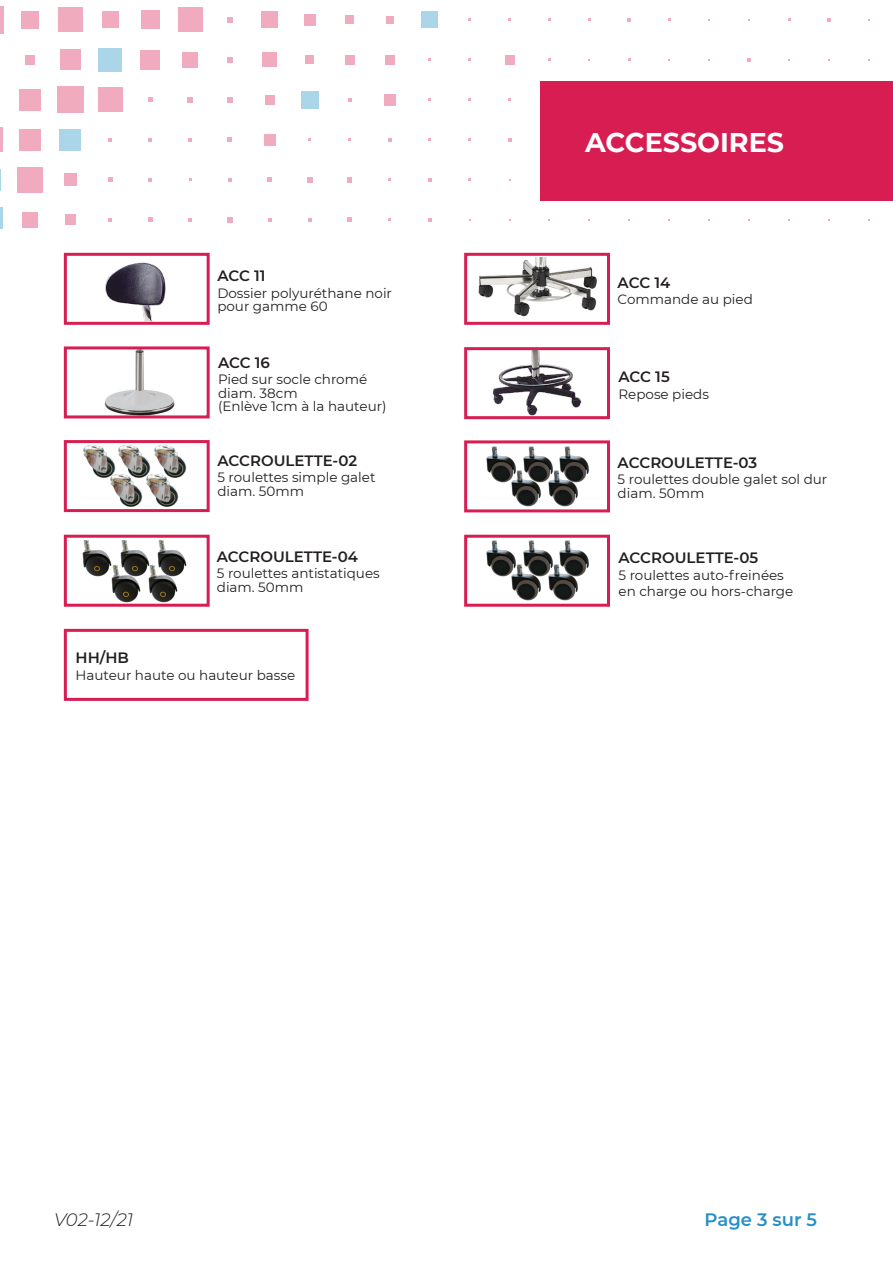
<style>
.page{position:relative;width:893px;height:1263px;background:#fff}
.page>*{position:absolute;margin:0;border:0;box-sizing:border-box;transform-origin:0 0}
.t1{font:700 27px "Montserrat";color:#fff}
.t2{font:italic 300 18px "Montserrat";color:#231f20}
.t3{font:600 18px "Montserrat";color:#278fc7}
.t4{font:600 15px "Montserrat";color:#231f20}
.t5{font:13.5px "Montserrat";color:#231f20}
</style>
<div class="page">
<div style="left:64px;top:253px;width:146px;height:72px;border:3px solid #d71d52"></div>
<img style="left:104px;top:350px;width:71px;height:64px">
<div style="left:64px;top:346px;width:146px;height:72px;border:3px solid #d71d52"></div>
<hr style="left:0;top:208px;width:2px;height:21px;background:#1c8ec4">
<svg style="left:0;top:169px;width:1px;height:22px"></svg>
<hr style="left:0;top:127px;width:3px;height:25px;background:#d71d52">
<hr style="left:0;top:6px;width:4px;height:28px;background:#f0abbf">
<div style="left:22px;top:212px;width:16px;height:16px;background:#f0abbf"></div>
<div style="left:18px;top:167px;width:25px;height:25px;background:#f0abbf"></div>
<div style="left:20px;top:129px;width:21px;height:21px;background:#f0abbf"></div>
<div style="left:20px;top:89px;width:21px;height:22px;background:#f0abbf"></div>
<div style="left:25px;top:55px;width:10px;height:10px;background:#f0abbf"></div>
<div style="left:21px;top:11px;width:18px;height:18px;background:#f0abbf"></div>
<div style="left:65px;top:215px;width:10px;height:10px;background:#f0abbf"></div>
<div style="left:64px;top:174px;width:12px;height:12px;background:#f0abbf"></div>
<div style="left:59px;top:129px;width:22px;height:22px;background:#abd5e9"></div>
<div style="left:57px;top:87px;width:26px;height:26px;background:#f0abbf"></div>
<div style="left:60px;top:50px;width:20px;height:20px;background:#f0abbf"></div>
<div style="left:58px;top:8px;width:24px;height:24px;background:#f0abbf"></div>
<svg style="left:108px;top:218px;width:4px;height:4px"></svg>
<svg style="left:108px;top:177px;width:4px;height:5px"></svg>
<svg style="left:108px;top:138px;width:4px;height:4px"></svg>
<div style="left:98px;top:87px;width:25px;height:25px;background:#f0abbf"></div>
<div style="left:98px;top:48px;width:24px;height:24px;background:#abd5e9"></div>
<div style="left:102px;top:12px;width:16px;height:16px;background:#f0abbf"></div>
<svg style="left:148px;top:217px;width:4px;height:5px"></svg>
<svg style="left:148px;top:178px;width:4px;height:4px"></svg>
<svg style="left:148px;top:138px;width:4px;height:4px"></svg>
<svg style="left:148px;top:98px;width:4px;height:4px"></svg>
<div style="left:140px;top:50px;width:20px;height:20px;background:#f0abbf"></div>
<div style="left:141px;top:11px;width:18px;height:18px;background:#f0abbf"></div>
<svg style="left:188px;top:218px;width:4px;height:3px"></svg>
<svg style="left:188px;top:138px;width:4px;height:4px"></svg>
<svg style="left:187px;top:97px;width:6px;height:5px"></svg>
<div style="left:182px;top:52px;width:16px;height:16px;background:#f0abbf"></div>
<div style="left:178px;top:8px;width:24px;height:24px;background:#f0abbf"></div>
<svg style="left:227px;top:217px;width:5px;height:5px"></svg>
<svg style="left:228px;top:178px;width:4px;height:4px"></svg>
<svg style="left:228px;top:138px;width:4px;height:4px"></svg>
<svg style="left:227px;top:97px;width:6px;height:5px"></svg>
<svg style="left:227px;top:57px;width:5px;height:5px"></svg>
<svg style="left:227px;top:17px;width:6px;height:6px"></svg>
<svg style="left:268px;top:218px;width:4px;height:4px"></svg>
<svg style="left:268px;top:177px;width:4px;height:5px"></svg>
<div style="left:264px;top:134px;width:11px;height:11px;background:#f0abbf"></div>
<div style="left:265px;top:95px;width:9px;height:9px;background:#f0abbf"></div>
<div style="left:263px;top:53px;width:14px;height:14px;background:#f0abbf"></div>
<div style="left:262px;top:12px;width:16px;height:16px;background:#f0abbf"></div>
<svg style="left:308px;top:218px;width:4px;height:3px"></svg>
<svg style="left:307px;top:177px;width:5px;height:5px"></svg>
<div style="left:301px;top:91px;width:18px;height:18px;background:#abd5e9"></div>
<div style="left:306px;top:56px;width:8px;height:8px;background:#f0abbf"></div>
<div style="left:304px;top:14px;width:11px;height:11px;background:#f0abbf"></div>
<svg style="left:347px;top:217px;width:5px;height:5px"></svg>
<svg style="left:347px;top:177px;width:5px;height:5px"></svg>
<svg style="left:348px;top:98px;width:4px;height:4px"></svg>
<div style="left:345px;top:55px;width:9px;height:9px;background:#f0abbf"></div>
<div style="left:346px;top:16px;width:8px;height:8px;background:#f0abbf"></div>
<div style="left:384px;top:94px;width:11px;height:11px;background:#f0abbf"></div>
<div style="left:385px;top:55px;width:10px;height:10px;background:#f0abbf"></div>
<div style="left:386px;top:16px;width:8px;height:8px;background:#f0abbf"></div>
<svg style="left:428px;top:218px;width:4px;height:4px"></svg>
<div style="left:421px;top:12px;width:17px;height:16px;background:#abd5e9"></div>
<svg style="left:508px;top:138px;width:3px;height:4px"></svg>
<div style="left:505px;top:55px;width:9px;height:10px;background:#f0abbf"></div>
<svg style="left:628px;top:18px;width:3px;height:4px"></svg>
<svg style="left:827px;top:18px;width:4px;height:4px"></svg>
<div style="left:540px;top:81px;width:353px;height:119px;background:#d71d52"></div>
<div style="left:464px;top:253px;width:146px;height:72px;border:3px solid #d71d52"></div>
<div style="left:64px;top:629px;width:245px;height:72px;border:3px solid #d71d52"></div>
<div style="left:464px;top:440px;width:146px;height:72px;border:3px solid #d71d52"></div>
<div style="left:64px;top:535px;width:146px;height:72px;border:3px solid #d71d52"></div>
<div style="left:464px;top:535px;width:146px;height:72px;border:3px solid #d71d52"></div>
<div style="left:64px;top:440px;width:146px;height:72px;border:3px solid #d71d52"></div>
<div style="left:464px;top:347px;width:146px;height:72px;border:3px solid #d71d52"></div>
<img style="left:478px;top:258px;width:119px;height:59px">
<img style="left:493px;top:350px;width:88px;height:66px">
<img style="left:83px;top:445px;width:32px;height:33px">
<img style="left:118px;top:445px;width:33px;height:33px">
<img style="left:154px;top:445px;width:32px;height:32px">
<img style="left:146px;top:474px;width:33px;height:33px">
<img style="left:109px;top:474px;width:33px;height:33px">
<img style="left:486px;top:446px;width:30px;height:37px">
<img style="left:486px;top:540px;width:30px;height:37px">
<img style="left:523px;top:446px;width:30px;height:37px">
<img style="left:523px;top:540px;width:30px;height:37px">
<img style="left:511px;top:469px;width:31px;height:38px">
<img style="left:511px;top:563px;width:31px;height:38px">
<img style="left:547px;top:469px;width:31px;height:38px">
<img style="left:547px;top:563px;width:31px;height:38px">
<img style="left:558px;top:446px;width:31px;height:37px">
<img style="left:558px;top:540px;width:31px;height:37px">
<img style="left:83px;top:540px;width:29px;height:37px">
<img style="left:120px;top:540px;width:30px;height:35px">
<img style="left:148px;top:564px;width:30px;height:38px">
<img style="left:111px;top:564px;width:31px;height:38px">
<img style="left:158px;top:540px;width:29px;height:37px">
<img style="left:101px;top:252px;width:68px;height:70px">
<p class="t4" style="left:217px;top:265px;width:50px">ACC 11</p>
<p class="t5" style="left:217px;top:283px;width:176px">Dossier polyuréthane noir</p>
<p class="t5" style="left:217px;top:297px;width:112px">pour gamme 60</p>
<p class="t4" style="left:218px;top:352px;width:53px">ACC 16</p>
<p class="t5" style="left:218px;top:370px;width:151px">Pied sur socle chromé</p>
<p class="t5" style="left:218px;top:384px;width:81px">diam. 38cm</p>
<p class="t5" style="left:218px;top:397px;width:170px">(Enlève 1cm à la hauteur)</p>
<p class="t4" style="left:217px;top:450px;width:141px">ACCROULETTE-02</p>
<p class="t5" style="left:217px;top:468px;width:160px">5 roulettes simple galet</p>
<p class="t5" style="left:217px;top:482px;width:88px">diam. 50mm</p>
<p class="t4" style="left:217px;top:546px;width:143px">ACCROULETTE-04</p>
<p class="t5" style="left:217px;top:564px;width:164px">5 roulettes antistatiques</p>
<p class="t5" style="left:217px;top:578px;width:88px">diam. 50mm</p>
<p class="t4" style="left:76px;top:647px;width:55px">HH/HB</p>
<p class="t5" style="left:76px;top:665px;width:221px">Hauteur haute ou hauteur basse</p>
<p class="t1" style="left:585px;top:123px;width:200px">ACCESSOIRES</p>
<p class="t4" style="left:618px;top:272px;width:54px">ACC 14</p>
<p class="t5" style="left:618px;top:290px;width:137px">Commande au pied</p>
<p class="t4" style="left:618px;top:366px;width:53px">ACC 15</p>
<p class="t5" style="left:618px;top:385px;width:92px">Repose pieds</p>
<p class="t4" style="left:618px;top:452px;width:141px">ACCROULETTE-03</p>
<p class="t5" style="left:618px;top:470px;width:211px">5 roulettes double galet sol dur</p>
<p class="t5" style="left:618px;top:484px;width:88px">diam. 50mm</p>
<p class="t4" style="left:618px;top:547px;width:141px">ACCROULETTE-05</p>
<p class="t5" style="left:618px;top:565px;width:167px">5 roulettes auto-freinées</p>
<p class="t5" style="left:618px;top:582px;width:176px">en charge ou hors-charge</p>
<h2 class="t2" style="left:54px;top:1208px;width:81px">V02-12/21</h2>
<h2 class="t3" style="left:705px;top:1207px;width:114px">Page 3 sur 5</h2>
</div>
